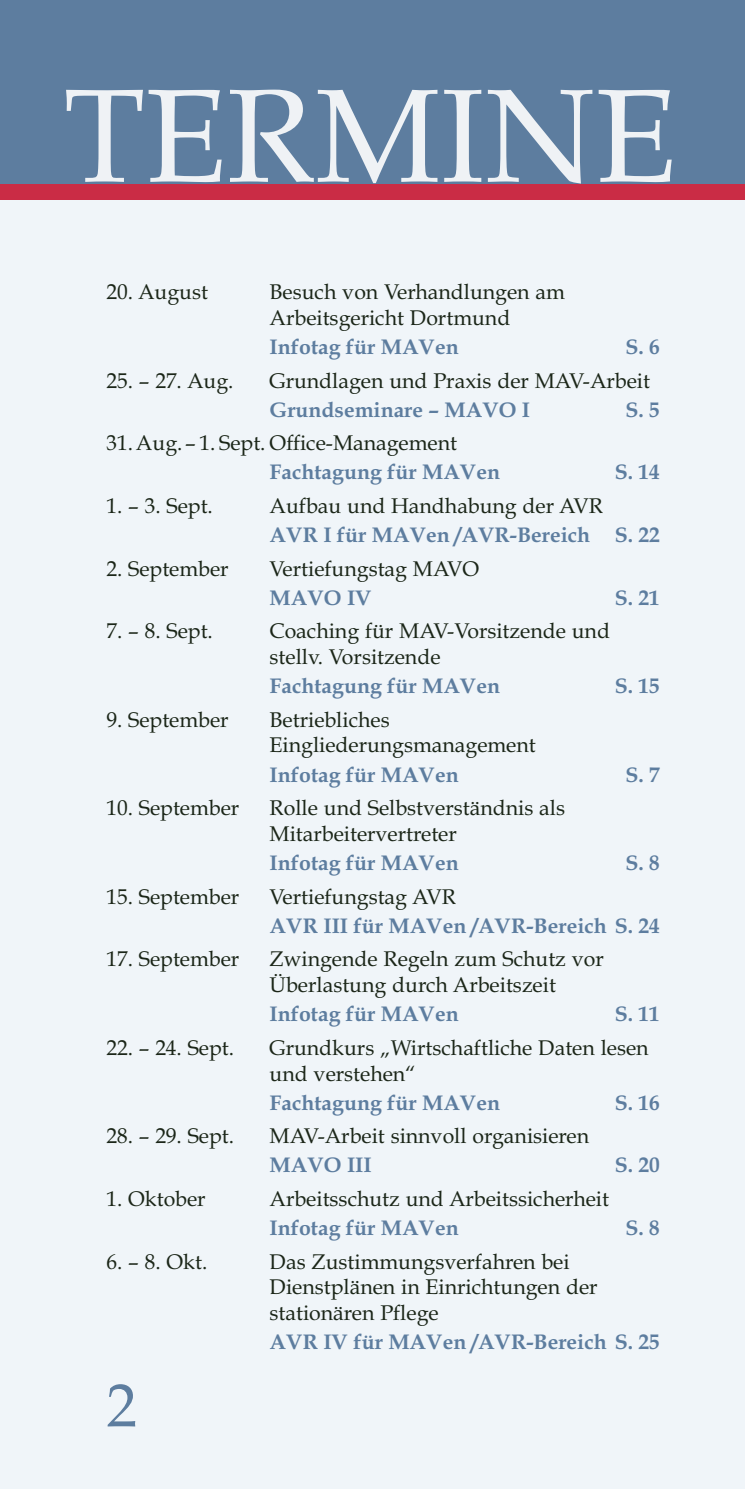
<style>
.page{position:relative;width:745px;height:1489px;background:#fff}
.page>*{position:absolute;margin:0;border:0;box-sizing:border-box;transform-origin:0 0}
.t1{font:132.5px "Book Antiqua";color:#eff2f5}
.t2{font:60px "Book Antiqua";color:#5d7d9f}
.t3{font:21.25px/25.8px "Book Antiqua";color:#1b2618}
.t4{font:700 21.25px "Book Antiqua";color:#5d7d9f}
</style>
<div class="page">
<div style="left:0;top:156px;width:744px;height:1332px;background:#f0f5f9"></div>
<div style="left:0;top:0;width:744px;height:184px;background:#5d7d9f"></div>
<div style="left:0;top:184px;width:744px;height:15px;background:#ca2c45"></div>
<h1 class="t1" style="left:64px;top:58px;width:613px">TERMINE</h1>
<p class="t3" style="left:106px;top:279px;width:103px">20. August</p>
<p class="t3" style="left:269px;top:279px;width:296px">Besuch von Verhandlungen am<br>Arbeitsgericht Dortmund</p>
<p class="t4" style="left:269px;top:334px;width:190px">Infotag für MAVen</p>
<p class="t4" style="left:625px;top:334px;width:36px">S. 6</p>
<p class="t3" style="left:106px;top:367px;width:128px">25. – 27. Aug.</p>
<p class="t3" style="left:269px;top:367px;width:381px">Grundlagen und Praxis der MAV-Arbeit</p>
<p class="t4" style="left:269px;top:397px;width:262px">Grundseminare – MAVO I</p>
<p class="t4" style="left:625px;top:397px;width:36px">S. 5</p>
<p class="t3" style="left:106px;top:430px;width:352px">31.Aug. – 1. Sept. Office-Management</p>
<p class="t4" style="left:269px;top:459px;width:232px">Fachtagung für MAVen</p>
<p class="t4" style="left:614px;top:459px;width:46px">S. 14</p>
<p class="t3" style="left:106px;top:492px;width:108px">1. – 3. Sept.</p>
<p class="t3" style="left:269px;top:492px;width:335px">Aufbau und Handhabung der AVR</p>
<p class="t4" style="left:269px;top:522px;width:391px">AVR I für MAVen /AVR-Bereich S. 22</p>
<p class="t3" style="left:106px;top:555px;width:124px">2. September</p>
<p class="t3" style="left:269px;top:555px;width:211px">Vertiefungstag MAVO</p>
<p class="t4" style="left:269px;top:585px;width:104px">MAVO IV</p>
<p class="t4" style="left:614px;top:585px;width:46px">S. 21</p>
<p class="t3" style="left:106px;top:618px;width:108px">7. – 8. Sept.</p>
<p class="t3" style="left:269px;top:618px;width:341px">Coaching für MAV-Vorsitzende und stellv. Vorsitzende</p>
<p class="t4" style="left:269px;top:673px;width:232px">Fachtagung für MAVen</p>
<p class="t4" style="left:614px;top:673px;width:46px">S. 15</p>
<p class="t3" style="left:106px;top:706px;width:124px">9. September</p>
<p class="t3" style="left:269px;top:706px;width:267px">Betriebliches<br>Eingliederungsmanagement</p>
<p class="t4" style="left:269px;top:761px;width:190px">Infotag für MAVen</p>
<p class="t4" style="left:625px;top:761px;width:36px">S. 7</p>
<p class="t3" style="left:106px;top:795px;width:134px">10. September</p>
<p class="t3" style="left:269px;top:795px;width:297px">Rolle und Selbstverständnis als<br>Mitarbeitervertreter</p>
<p class="t4" style="left:269px;top:850px;width:190px">Infotag für MAVen</p>
<p class="t4" style="left:625px;top:850px;width:36px">S. 8</p>
<p class="t3" style="left:106px;top:883px;width:134px">15. September</p>
<p class="t3" style="left:269px;top:883px;width:188px">Vertiefungstag AVR</p>
<p class="t4" style="left:269px;top:912px;width:391px">AVR III für MAVen /AVR-Bereich S. 24</p>
<p class="t3" style="left:106px;top:946px;width:134px">17. September</p>
<p class="t3" style="left:269px;top:946px;width:335px">Zwingende Regeln zum Schutz vor<br>Überlastung durch Arbeitszeit</p>
<p class="t4" style="left:269px;top:1001px;width:190px">Infotag für MAVen</p>
<p class="t4" style="left:614px;top:1001px;width:46px">S. 11</p>
<p class="t3" style="left:106px;top:1034px;width:129px">22. – 24. Sept.</p>
<p class="t3" style="left:269px;top:1034px;width:380px">Grundkurs „Wirtschaftliche Daten lesen und verstehen“</p>
<p class="t4" style="left:269px;top:1089px;width:232px">Fachtagung für MAVen</p>
<p class="t4" style="left:614px;top:1089px;width:46px">S. 16</p>
<p class="t3" style="left:106px;top:1122px;width:129px">28. – 29. Sept.</p>
<p class="t3" style="left:269px;top:1122px;width:321px">MAV-Arbeit sinnvoll organisieren</p>
<p class="t4" style="left:269px;top:1152px;width:104px">MAVO III</p>
<p class="t4" style="left:614px;top:1152px;width:46px">S. 20</p>
<p class="t3" style="left:106px;top:1185px;width:101px">1. Oktober</p>
<p class="t3" style="left:269px;top:1185px;width:341px">Arbeitsschutz und Arbeitssicherheit</p>
<p class="t4" style="left:269px;top:1214px;width:190px">Infotag für MAVen</p>
<p class="t4" style="left:625px;top:1214px;width:36px">S. 8</p>
<p class="t3" style="left:106px;top:1248px;width:102px">6. – 8. Okt.</p>
<p class="t3" style="left:269px;top:1248px;width:329px">Das Zustimmungsverfahren bei<br>Dienstplänen in Einrichtungen der stationären Pflege</p>
<p class="t4" style="left:269px;top:1329px;width:391px">AVR IV für MAVen /AVR-Bereich S. 25</p>
<h2 class="t2" style="left:106px;top:1370px;width:31px">2</h2>
</div>
